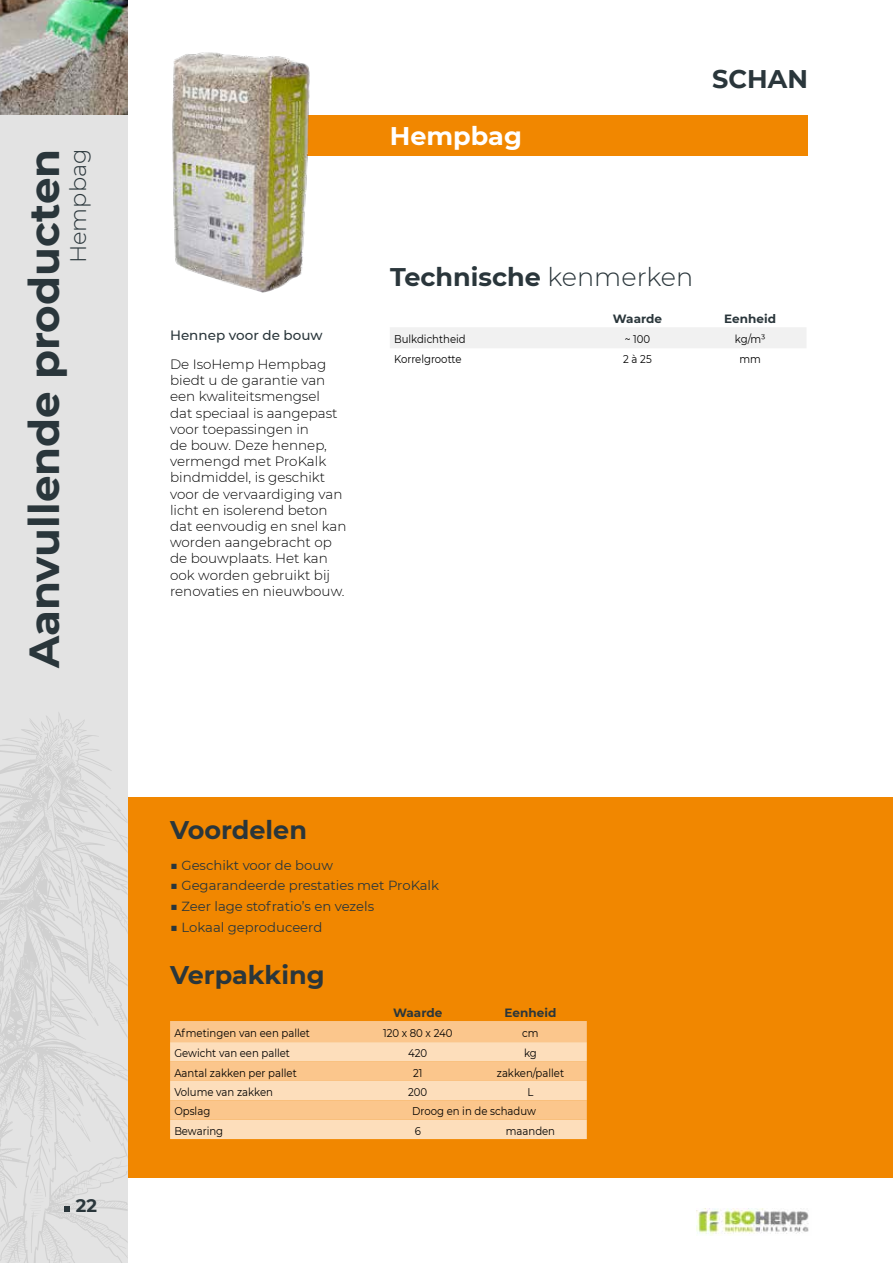
<style>
.page{position:relative;width:893px;height:1263px;background:#fff}
.page>*{position:absolute;margin:0;border:0;box-sizing:border-box;transform-origin:0 0}
.t1{font:700 42px "Montserrat";color:#2a363b}
.t2{font:700 25.5px "Montserrat";color:#2a363b}
.t3{font:700 25.5px "Montserrat";color:#fff}
.t4{font:300 22.5px "Montserrat";color:#2a363b}
.t5{font:700 18px "Montserrat";color:#2a363b}
.t6{font:300 13.5px/16.2px "Montserrat";color:#000}
.t7{font:500 13.5px "Montserrat";color:#2a363b}
.t8{font:13.2px "Montserrat";color:#2a363b}
.t9{font:700 12px "Montserrat";color:#2a363b}
.t10{font:11.25px "Montserrat";color:#000;scale:.9 1}
.s1{font-weight:300}
</style>
<div class="page">
<div style="left:128px;top:797px;width:765px;height:381px;background:#f18700"></div>
<div style="left:265px;top:115px;width:543px;height:40px;background:#f18700"></div>
<img style="left:172px;top:52px;width:139px;height:240px">
<div style="left:390px;top:327px;width:416px;height:21px;background:#f1f1f1"></div>
<svg style="left:170px;top:1021px;width:417px;height:118px;background:#fbd1a1"></svg>
<div style="left:0;top:0;width:128px;height:1263px;background:#e3e3e3"></div>
<svg style="left:0;top:712px;width:128px;height:551px"></svg>
<img style="left:0;top:0;width:128px;height:115px">
<svg style="left:64px;top:1206px;width:6px;height:6px"></svg>
<img style="left:697px;top:1208px;width:112px;height:28px">
<h1 class="t1" style="left:14px;top:668px;width:521px;rotate:-90deg">Aanvullende producten</h1>
<h3 class="t4" style="left:63px;top:263px;width:116px;rotate:-90deg">Hempbag</h3>
<h3 class="t5" style="left:76px;top:1192px;width:23px">22</h3>
<h2 class="t3" style="left:390px;top:117px;width:134px">Hempbag</h2>
<h2 class="t2" style="left:712px;top:61px;width:97px">SCHAN</h2>
<h2 class="t2" style="left:390px;top:258px;width:305px">Technische <span class="s1">kenmerken</span></h2>
<p class="t7" style="left:170px;top:326px;width:154px">Hennep voor de bouw</p>
<p class="t6" style="left:170px;top:356px;width:178px">De IsoHemp Hempbag biedt u de garantie van een kwaliteitsmengsel<br>dat speciaal is aangepast voor toepassingen in<br>de bouw. Deze hennep, vermengd met ProKalk bindmiddel, is geschikt voor de vervaardiging van licht en isolerend beton dat eenvoudig en snel kan worden aangebracht op de bouwplaats. Het kan ook worden gebruikt bij renovaties en nieuwbouw.</p>
<p class="t9" style="left:613px;top:310px;width:51px">Waarde</p>
<p class="t9" style="left:724px;top:310px;width:53px">Eenheid</p>
<p class="t10" style="left:394px;top:331px;width:81px">Bulkdichtheid</p>
<p class="t10" style="left:625px;top:331px;width:30px">~ 100</p>
<p class="t10" style="left:735px;top:331px;width:36px">kg/m³</p>
<p class="t10" style="left:394px;top:352px;width:77px">Korrelgrootte</p>
<p class="t10" style="left:623px;top:352px;width:33px">2 à 25</p>
<p class="t10" style="left:739px;top:352px;width:25px">mm</p>
<h2 class="t2" style="left:170px;top:812px;width:138px">Voordelen</h2>
<p class="t8" style="left:170px;top:856px;width:164px">■ Geschikt voor de bouw</p>
<p class="t8" style="left:170px;top:877px;width:271px">■ Gegarandeerde prestaties met ProKalk</p>
<p class="t8" style="left:170px;top:897px;width:206px">■ Zeer lage stofratio’s en vezels</p>
<p class="t8" style="left:170px;top:918px;width:154px">■ Lokaal geproduceerd</p>
<h2 class="t2" style="left:170px;top:956px;width:156px">Verpakking</h2>
<p class="t9" style="left:393px;top:1003px;width:51px">Waarde</p>
<p class="t9" style="left:505px;top:1003px;width:53px">Eenheid</p>
<p class="t10" style="left:174px;top:1025px;width:152px">Afmetingen van een pallet</p>
<p class="t10" style="left:383px;top:1025px;width:79px">120 x 80 x 240</p>
<p class="t10" style="left:522px;top:1025px;width:20px">cm</p>
<p class="t10" style="left:174px;top:1045px;width:130px">Gewicht van een pallet</p>
<p class="t10" style="left:408px;top:1045px;width:23px">420</p>
<p class="t10" style="left:524px;top:1045px;width:16px">kg</p>
<p class="t10" style="left:174px;top:1065px;width:138px">Aantal zakken per pallet</p>
<p class="t10" style="left:413px;top:1065px;width:12px">21</p>
<p class="t10" style="left:497px;top:1065px;width:76px">zakken/pallet</p>
<p class="t10" style="left:174px;top:1084px;width:111px">Volume van zakken</p>
<p class="t10" style="left:408px;top:1084px;width:23px">200</p>
<p class="t10" style="left:527px;top:1084px;width:8px">L</p>
<p class="t10" style="left:174px;top:1104px;width:41px">Opslag</p>
<p class="t10" style="left:412px;top:1104px;width:139px">Droog en in de schaduw</p>
<p class="t10" style="left:174px;top:1123px;width:56px">Bewaring</p>
<p class="t10" style="left:415px;top:1123px;width:8px">6</p>
<p class="t10" style="left:506px;top:1123px;width:56px">maanden</p>
</div>
